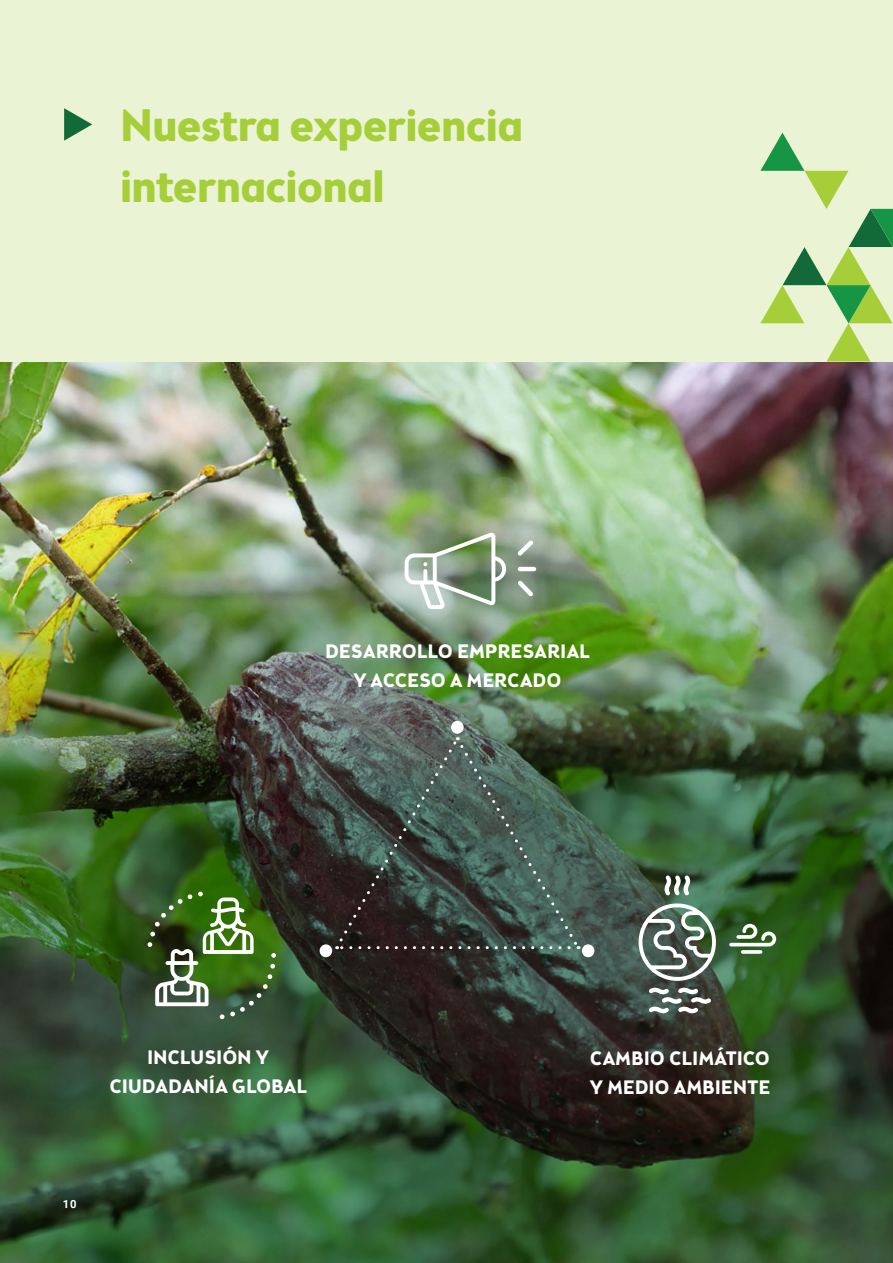
<style>
.page{position:relative;width:893px;height:1263px;background:#fff}
.page>*{position:absolute;margin:0;border:0;box-sizing:border-box;transform-origin:0 0}
.t1{font:700 45px/61.5px "Brooklyn Samuels Five";color:#a6ce39}
.t2{font:700 19.35px "Brooklyn Samuels Five";letter-spacing:.025em;color:#fff}
.Broodtekst_70_zwart{font:700 11.25px "Roboto";color:#fff}
</style>
<div class="page">
<img style="left:0;top:361px;width:893px;height:902px">
<div style="left:0;top:0;width:893px;height:361px;background:#eaf3d4"></div>
<svg style="left:405px;top:532px;width:101px;height:77px"></svg>
<hr style="left:518px;top:567px;width:18px;height:4px;background:#fff;border-radius:2px">
<svg style="left:517px;top:540px;width:16px;height:15px"></svg>
<svg style="left:518px;top:581px;width:15px;height:15px"></svg>
<svg style="left:337px;top:737px;width:243px;height:212px;background:#42524a"></svg>
<div style="left:451px;top:721px;width:13px;height:13px;background:#fff;border-radius:50%"></div>
<div style="left:582px;top:944px;width:12px;height:13px;background:#fff;border-radius:50%"></div>
<div style="left:320px;top:944px;width:12px;height:13px;background:#fff;border-radius:50%"></div>
<svg style="left:147px;top:891px;width:129px;height:128px;background:#51723d"></svg>
<svg style="left:639px;top:872px;width:77px;height:144px"></svg>
<svg style="left:741px;top:950px;width:21px;height:4px"></svg>
<svg style="left:729px;top:924px;width:47px;height:22px"></svg>
<svg style="left:64px;top:108px;width:28px;height:33px"></svg>
<svg style="left:760px;top:132px;width:133px;height:229px"></svg>
<p class="t1" style="left:120px;top:98px;width:404px">Nuestra experiencia internacional</p>
<p class="t2" style="left:325px;top:640px;width:266px">DESARROLLO EMPRESARIAL</p>
<p class="t2" style="left:353px;top:669px;width:209px">Y ACCESO A MERCADO</p>
<p class="t2" style="left:147px;top:1046px;width:123px">INCLUSIÓN Y</p>
<p class="t2" style="left:110px;top:1075px;width:199px">CIUDADANÍA GLOBAL</p>
<p class="Broodtekst_70_zwart" style="left:63px;top:1196px;width:15px">10</p>
<p class="t2" style="left:590px;top:1047px;width:181px">CAMBIO CLIMÁTICO</p>
<p class="t2" style="left:590px;top:1076px;width:182px">Y MEDIO AMBIENTE</p>
</div>
